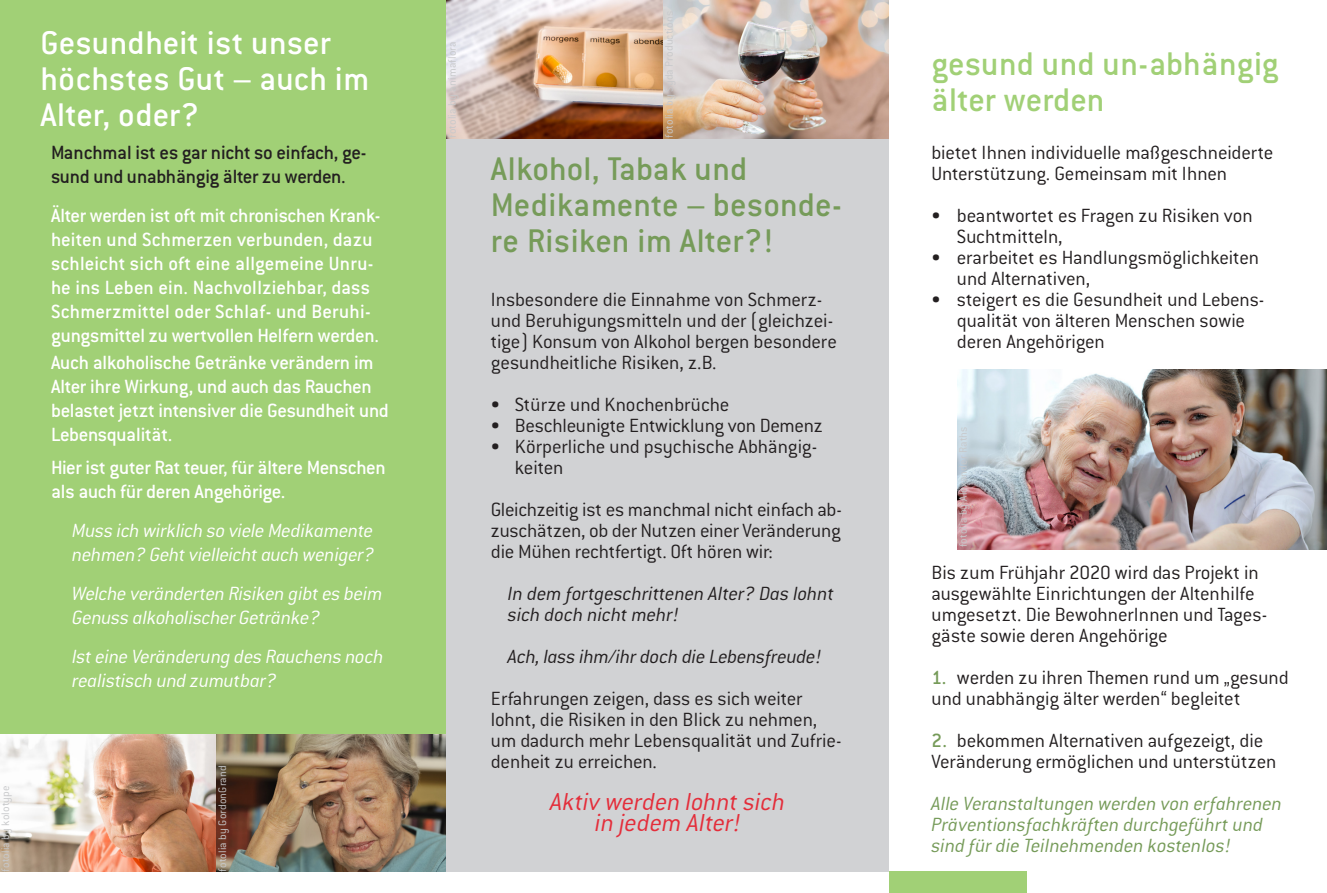
<style>
.page{position:relative;width:1327px;height:893px;background:#fff}
.page>*{position:absolute;margin:0;border:0;box-sizing:border-box;transform-origin:0 0}
.t1{font:500 36px/36px "Conduit ITC";letter-spacing:.005em;color:#769b59}
.t2{font:500 36px/36px "Conduit ITC";letter-spacing:.005em;color:#fff}
.t3{font:500 36px/36px "Conduit ITC";letter-spacing:.005em;color:#a1d076}
.t4{font:italic 300 27px/21px "Conduit ITC";color:#e42d3a;text-align:center}
.t5{font:300 21px/21px "Conduit ITC";letter-spacing:-.005em;color:#231f20}
.t6{font:500 21px/24px "Conduit ITC";color:#fff}
.t7{font:italic 300 21px/24px "Conduit ITC";letter-spacing:-.015em;color:#fff}
.t8{font:italic 300 21px/21px "Conduit ITC";color:#769b59}
.t9{font:italic 300 21px/21px "Conduit ITC";letter-spacing:-.005em;color:#231f20}
.t10{font:500 21px/24px "Conduit ITC";letter-spacing:-.015em;color:#231f20}
.t11{font:500 21px/24px "Conduit ITC";letter-spacing:-.02em;color:#fff}
.t12{font:300 12px "Conduit ITC";letter-spacing:.01em;color:#c7c8ca}
.s1{font-weight:500;color:#769b59}
</style>
<div class="page">
<img style="left:0;top:734px;width:446px;height:138px">
<div style="left:0;top:0;width:446px;height:734px;background:#a1d076"></div>
<div style="left:446px;top:138px;width:443px;height:734px;background:#d1d2d4"></div>
<div style="left:889px;top:872px;width:137px;height:21px;background:#a1d076"></div>
<img style="left:957px;top:369px;width:370px;height:180px">
<img style="left:446px;top:0;width:217px;height:138px">
<img style="left:663px;top:0;width:226px;height:138px">
<h1 class="t2" style="left:40px;top:24px;width:330px">Gesundheit ist unser höchstes Gut – auch im<br>Alter, oder?</h1>
<p class="t10" style="left:51px;top:140px;width:317px">Manchmal ist es gar nicht so einfach, ge&shy;sund und unabhängig älter zu werden.</p>
<p class="t6" style="left:51px;top:203px;width:331px">Älter werden ist oft mit chronischen Krank&shy;heiten und Schmerzen verbunden, dazu schleicht sich oft eine allgemeine Unru&shy;he ins Leben ein. Nachvollziehbar, dass Schmerzmittel oder Schlaf- und Beruhi&shy;gungsmittel zu wertvollen Helfern werden.</p>
<p class="t6" style="left:51px;top:350px;width:339px">Auch alkoholische Getränke verändern im Alter ihre Wirkung, und auch das Rauchen belastet jetzt intensiver die Gesundheit und Lebensqualität.</p>
<p class="t11" style="left:51px;top:455px;width:336px">Hier ist guter Rat teuer, für ältere Menschen als auch für deren Angehörige.</p>
<p class="t7" style="left:72px;top:519px;width:304px">Muss ich wirklich so viele Medikamente nehmen? Geht vielleicht auch weniger?</p>
<p class="t7" style="left:72px;top:582px;width:312px">Welche veränderten Risiken gibt es beim<br>Genuss alkoholischer Getränke?</p>
<p class="t7" style="left:72px;top:645px;width:313px">Ist eine Veränderung des Rauchens noch realistisch und zumutbar?</p>
<p class="t12" style="left:-1px;top:872px;width:88px;rotate:-90deg">fotolia by kolotype</p>
<p class="t12" style="left:216px;top:872px;width:108px;rotate:-90deg">fotolia by GordonGrand</p>
<p class="t12" style="left:445px;top:138px;width:98px;rotate:-90deg">fotolia by animaflora</p>
<p class="t12" style="left:662px;top:138px;width:128px;rotate:-90deg">fotolia by Syda Productions</p>
<h1 class="t1" style="left:491px;top:150px;width:352px">Alkohol, Tabak und<br>Medikamente – besonde&shy;re Risiken im Alter?!</h1>
<p class="t5" style="left:491px;top:289px;width:348px">Insbesondere die Einnahme von Schmerz&shy;und Beruhigungsmitteln und der (gleichzei&shy;tige) Konsum von Alkohol bergen besondere gesundheitliche Risiken, z.B.</p>
<p class="t5" style="left:491px;top:394px;width:240px">• Stürze und Knochenbrüche</p>
<p class="t5" style="left:491px;top:415px;width:333px">• Beschleunigte Entwicklung von Demenz</p>
<p class="t5" style="left:515px;top:436px;width:304px;text-indent:-24px">• Körperliche und psychische Abhängig&shy;keiten</p>
<p class="t5" style="left:491px;top:499px;width:353px;text-align:justify">Gleichzeitig ist es manchmal nicht einfach ab&shy;zuschätzen, ob der Nutzen einer Veränderung die Mühen rechtfertigt. Oft hören wir:</p>
<p class="t9" style="left:508px;top:583px;width:328px">In dem fortgeschrittenen Alter? Das lohnt sich doch nicht mehr!</p>
<p class="t9" style="left:508px;top:646px;width:315px">Ach, lass ihm/ihr doch die Lebensfreude!</p>
<p class="t5" style="left:491px;top:688px;width:352px">Erfahrungen zeigen, dass es sich weiter lohnt, die Risiken in den Blick zu nehmen, um dadurch mehr Lebensqualität und Zufrie&shy;denheit zu erreichen.</p>
<p class="t4" style="left:550px;top:791px;width:236px">Aktiv werden lohnt sich in jedem Alter!</p>
<h1 class="t3" style="left:931px;top:45px;width:348px">gesund und un-abhängig älter werden</h1>
<p class="t5" style="left:931px;top:142px;width:343px">bietet Ihnen individuelle maßgeschneiderte<br>Unterstützung. Gemeinsam mit Ihnen</p>
<p class="t5" style="left:957px;top:205px;width:297px;text-indent:-25px">• beantwortet es Fragen zu Risiken von<br>Suchtmitteln,</p>
<p class="t5" style="left:957px;top:247px;width:304px;text-indent:-25px">• erarbeitet es Handlungsmöglichkeiten und Alternativen,</p>
<p class="t5" style="left:957px;top:289px;width:309px;text-indent:-25px">• steigert es die Gesundheit und Lebens&shy;qualität von älteren Menschen sowie deren Angehörigen</p>
<p class="t12" style="left:956px;top:547px;width:122px;rotate:-90deg">fotolia by Alexander Raths</p>
<p class="t5" style="left:931px;top:562px;width:337px">Bis zum Frühjahr 2020 wird das Projekt in ausgewählte Einrichtungen der Altenhilfe umgesetzt. Die BewohnerInnen und Tages&shy;gäste sowie deren Angehörige</p>
<p class="t5" style="left:931px;top:667px;width:359px"><span class="s1">1.</span> werden zu ihren Themen rund um „gesund und unabhängig älter werden“ begleitet</p>
<p class="t5" style="left:931px;top:730px;width:346px"><span class="s1">2.</span> bekommen Alternativen aufgezeigt, die<br>Veränderung ermöglichen und unterstützen</p>
<p class="t8" style="left:931px;top:793px;width:352px">Alle Veranstaltungen werden von erfahrenen<br>Präventionsfachkräften durchgeführt und sind für die Teilnehmenden kostenlos!</p>
</div>
